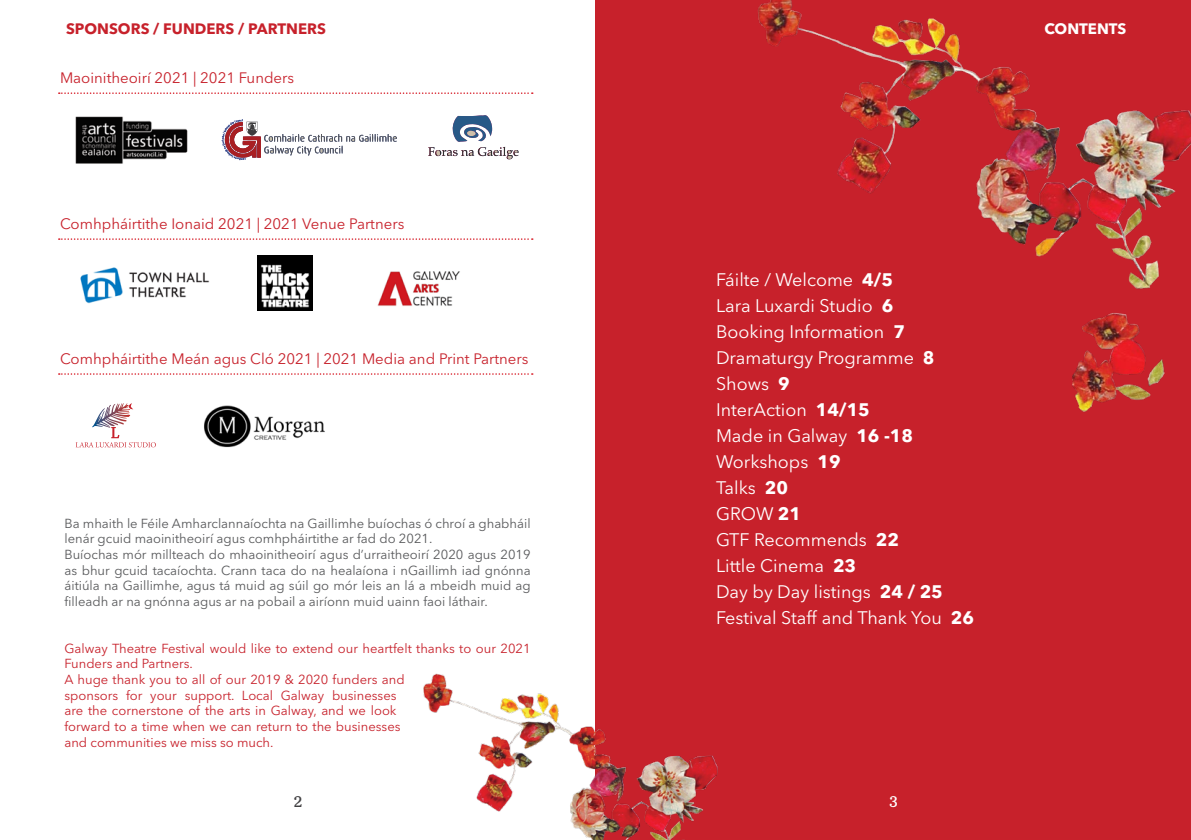
<style>
.page{position:relative;width:1191px;height:840px;background:#fff}
.page>*{position:absolute;margin:0;border:0;box-sizing:border-box;transform-origin:0 0}
.t1{font:18px/26px "Avenir Next LT Pro";color:#fff}
.t2{font:15px "Avenir Next LT Pro";color:#c7212b}
.t3{font:700 15px "Avenir Next LT Pro";color:#c7212b}
.t4{font:700 15px "Avenir Next LT Pro";color:#fff}
.t5{font:15px "Arbutus Slab";color:#414042}
.t6{font:15px "Arbutus Slab";color:#fff}
.t7{font:13px/15.6px "Avenir Next LT Pro";color:#58595b}
.t8{font:13px/15.6px "Avenir Next LT Pro";color:#c7212b}
.s1{font-weight:700}
</style>
<div class="page">
<img style="left:173px;top:374px;width:181px;height:74px">
<div style="left:595px;top:0;width:596px;height:839px;background:#c7212b"></div>
<svg style="left:59px;top:92px;width:474px;height:2px"></svg>
<svg style="left:59px;top:238px;width:474px;height:2px"></svg>
<svg style="left:59px;top:373px;width:474px;height:1px"></svg>
<img style="left:75px;top:116px;width:113px;height:48px">
<svg style="left:222px;top:119px;width:175px;height:41px"></svg>
<svg style="left:428px;top:115px;width:90px;height:44px"></svg>
<img style="left:423px;top:673px;width:295px;height:166px">
<img style="left:758px;top:0;width:433px;height:412px">
<svg style="left:76px;top:403px;width:80px;height:44px"></svg>
<img style="left:257px;top:255px;width:55px;height:55px">
<img style="left:80px;top:267px;width:130px;height:37px">
<img style="left:377px;top:271px;width:83px;height:35px">
<p class="t3" style="left:66px;top:20px;width:261px">SPONSORS / FUNDERS / PARTNERS</p>
<p class="t2" style="left:60px;top:69px;width:236px">Maoinitheoirí 2021 | 2021 Funders</p>
<p class="t2" style="left:60px;top:215px;width:346px">Comhpháirtithe Ionaid 2021 | 2021 Venue Partners</p>
<p class="t2" style="left:60px;top:350px;width:470px">Comhpháirtithe Meán agus Cló 2021 | 2021 Media and Print Partners</p>
<p class="t7" style="left:64px;top:515px;width:468px">Ba mhaith le Féile Amharclannaíochta na Gaillimhe buíochas ó chroí a ghabháil lenár gcuid maoinitheoirí agus comhpháirtithe ar fad do 2021.<br>Buíochas mór millteach do mhaoinitheoirí agus d’urraitheoirí 2020 agus 2019 as bhur gcuid tacaíochta. Crann taca do na healaíona i nGaillimh iad gnónna áitiúla na Gaillimhe, agus tá muid ag súil go mór leis an lá a mbeidh muid ag filleadh ar na gnónna agus ar na pobail a airíonn muid uainn faoi láthair.</p>
<p class="t8" style="left:64px;top:640px;width:468px">Galway Theatre Festival would like to extend our heartfelt thanks to our 2021<br>Funders and Partners.<br>A huge thank you to all of our 2019 &amp; 2020 funders and<br>sponsors for your support. Local Galway businesses<br>are the cornerstone of the arts in Galway, and we look<br>forward to a time when we can return to the businesses<br>and communities we miss so much.</p>
<p class="t5" style="left:293px;top:791px;width:10px">2</p>
<p class="t4" style="left:1044px;top:20px;width:84px">CONTENTS</p>
<p class="t1" style="left:716px;top:266px;width:260px">Fáilte / Welcome <span class="s1">4/5<br></span>Lara Luxardi Studio <span class="s1">6<br></span>Booking Information <span class="s1">7<br></span>Dramaturgy Programme <span class="s1">8<br></span>Shows <span class="s1">9<br></span>InterAction <span class="s1">14/15<br></span>Made in Galway <span class="s1">16 -18<br></span>Workshops <span class="s1">19<br></span>Talks <span class="s1">20<br></span>GROW <span class="s1">21<br></span>GTF Recommends <span class="s1">22<br></span>Little Cinema <span class="s1">23<br></span>Day by Day listings <span class="s1">24 / 25<br></span>Festival Staff and Thank You <span class="s1">26</span></p>
<p class="t6" style="left:888px;top:791px;width:10px">3</p>
</div>
